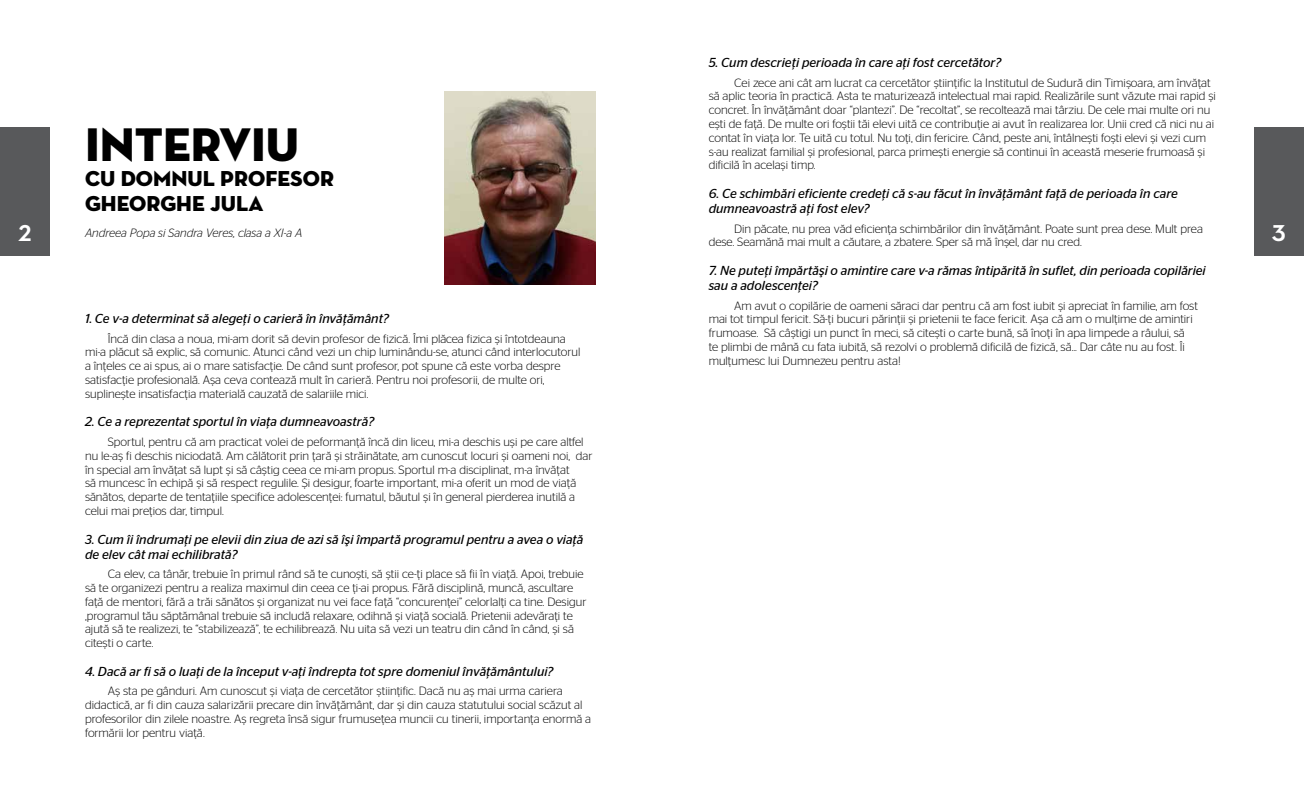
<style>
.page{position:relative;width:1304px;height:794px;background:#fff}
.page>*{position:absolute;margin:0;border:0;box-sizing:border-box;transform-origin:0 0}
.t1{font:48px "Neutra Disp Titling";color:#000}
.t2{font:700 30px "Neutra Disp";color:#fff}
.t3{font:22px/25.3px "Neutra Disp Titling";color:#000}
.t4{font:italic 13px/15px "Stag Sans";color:#000}
.t5{font:300 12px/13.8px "Stag Sans";color:#000}
.t6{font:italic 300 12px "Stag Sans";letter-spacing:-.005em;color:#000}
</style>
<div class="page">
<div style="left:0;top:128px;width:50px;height:128px;background:#58595b"></div>
<div style="left:1254px;top:128px;width:50px;height:128px;background:#58595b"></div>
<img style="left:445px;top:91px;width:150px;height:194px">
<p class="t4" style="left:709px;top:55px;width:294px">5. Cum descrieţi perioada în care aţi fost cercetător?</p>
<p class="t5" style="left:709px;top:75px;width:509px;text-indent:26px">Cei zece ani cât am lucrat ca cercetător științific la Institutul de Sudură din Timișoara, am învățat să aplic teoria în practică. Asta te maturizează intelectual mai rapid. Realizările sunt văzute mai rapid și concret. În învățământ doar “plantezi”. De “recoltat”, se recoltează mai târziu. De cele mai multe ori nu ești de față. De multe ori foștii tăi elevi uită ce contribuție ai avut în realizarea lor. Unii cred că nici nu ai contat în viața lor. Te uită cu totul. Nu toți, din fericire. Când, peste ani, întâlnești foști elevi și vezi cum s-au realizat familial și profesional, parca primești energie să continui în această meserie frumoasă și dificilă în același timp.</p>
<p class="t4" style="left:709px;top:186px;width:471px">6. Ce schimbări eficiente credeţi că s-au făcut în învăţământ faţă de perioada în care dumneavoastră aţi fost elev?</p>
<p class="t5" style="left:709px;top:221px;width:496px;text-indent:26px">Din păcate, nu prea văd eficiența schimbărilor din învățământ. Poate sunt prea dese. Mult prea dese. Seamănă mai mult a căutare, a zbatere. Sper să mă înșel, dar nu cred.</p>
<p class="t4" style="left:709px;top:263px;width:499px">7. Ne puteţi împărtăşi o amintire care v-a rămas întipărită în suflet, din perioada copilăriei sau a adolescenţei?</p>
<p class="t5" style="left:709px;top:298px;width:491px;text-indent:26px">Am avut o copilărie de oameni săraci dar pentru că am fost iubit și apreciat în familie, am fost mai tot timpul fericit. Să-ți bucuri părinții și prietenii te face fericit. Așa că am o mulțime de amintiri frumoase. Să câștigi un punct în meci, să citești o carte bună, să înoți în apa limpede a râului, să<br>te plimbi de mână cu fata iubită, să rezolvi o problemă dificilă de fizică, să... Dar câte nu au fost. Îi mulțumesc lui Dumnezeu pentru asta!</p>
<h1 class="t1" style="left:85px;top:114px;width:216px">INTERVIU</h1>
<h3 class="t3" style="left:85px;top:166px;width:250px">CU DOMNUL PROFESOR<br>GHEORGHE JULA</h3>
<p class="t6" style="left:85px;top:226px;width:219px">Andreea Popa si Sandra Veres, clasa a XI-a A</p>
<h2 class="t2" style="left:18px;top:214px;width:15px">2</h2>
<h2 class="t2" style="left:1272px;top:214px;width:15px">3</h2>
<p class="t4" style="left:85px;top:311px;width:305px">1. Ce v-a determinat să alegeţi o carieră în învăţământ?</p>
<p class="t5" style="left:85px;top:331px;width:497px;text-indent:23px">Încă din clasa a noua, mi-am dorit să devin profesor de fizică. Îmi plăcea fizica și întotdeauna mi-a plăcut să explic, să comunic. Atunci când vezi un chip luminându-se, atunci când interlocutorul a înțeles ce ai spus, ai o mare satisfacție. De când sunt profesor, pot spune că este vorba despre satisfacție profesională. Așa ceva contează mult în carieră. Pentru noi profesorii, de multe ori, suplinește insatisfacția materială cauzată de salariile mici.</p>
<p class="t4" style="left:85px;top:414px;width:291px">2. Ce a reprezentat sportul în viaţa dumneavoastră?</p>
<p class="t5" style="left:85px;top:435px;width:509px;text-indent:23px">Sportul, pentru că am practicat volei de peformanță încă din liceu, mi-a deschis uși pe care altfel nu le-aș fi deschis niciodată. Am călătorit prin țară și străinătate, am cunoscut locuri și oameni noi, dar în special am învățat să lupt și să câștig ceea ce mi-am propus. Sportul m-a disciplinat, m-a învățat<br>să muncesc în echipă și să respect regulile. Și desigur, foarte important, mi-a oferit un mod de viață sănătos, departe de tentațiile specifice adolescenței: fumatul, băutul și în general pierderea inutilă a celui mai prețios dar, timpul.</p>
<p class="t4" style="left:85px;top:531px;width:500px">3. Cum îi îndrumaţi pe elevii din ziua de azi să îşi împartă programul pentru a avea o viaţă de elev cât mai echilibrată?</p>
<p class="t5" style="left:85px;top:567px;width:503px;text-indent:23px">Ca elev, ca tânăr, trebuie în primul rând să te cunoști, să știi ce-ți place să fii în viață. Apoi, trebuie să te organizezi pentru a realiza maximul din ceea ce ți-ai propus. Fără disciplină, muncă, ascultare față de mentori, fără a trăi sănătos și organizat nu vei face față “concurenței” celorlalți ca tine. Desigur ,programul tău săptămânal trebuie să includă relaxare, odihnă și viață socială. Prietenii adevărați te ajută să te realizezi, te “stabilizează”, te echilibrează. Nu uita să vezi un teatru din când în când, și să citești o carte.</p>
<p class="t4" style="left:85px;top:664px;width:470px">4. Dacă ar fi să o luaţi de la început v-aţi îndrepta tot spre domeniul învăţământului?</p>
<p class="t5" style="left:85px;top:684px;width:508px;text-indent:23px">Aș sta pe gânduri. Am cunoscut și viața de cercetător științific. Dacă nu aș mai urma cariera didactică, ar fi din cauza salarizării precare din învățământ, dar și din cauza statutului social scăzut al profesorilor din zilele noastre. Aș regreta însă sigur frumusețea muncii cu tinerii, importanța enormă a formării lor pentru viață.</p>
</div>
